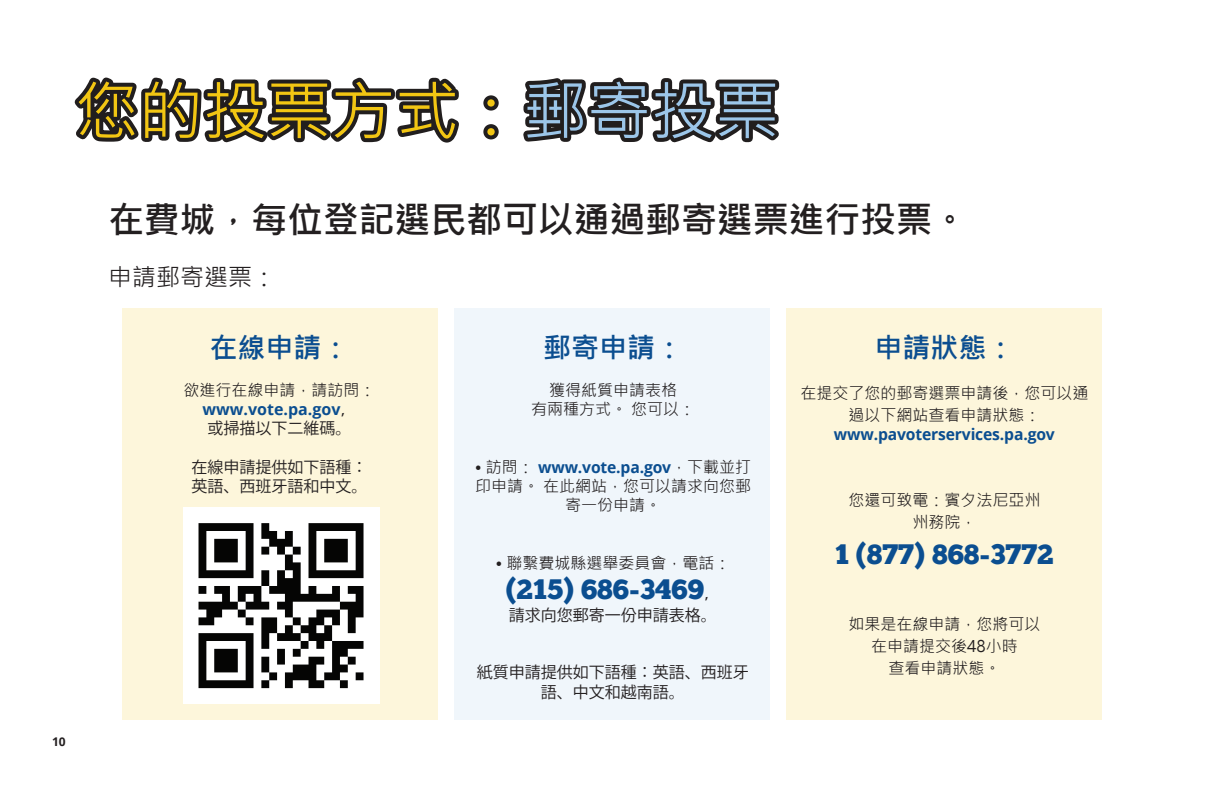
<style>
.page{position:relative;width:1224px;height:792px;background:#fff}
.page>*{position:absolute;margin:0;border:0;box-sizing:border-box;transform-origin:0 0}
.t1{font:64px "Microsoft Jheng Hei UI Regular";color:#f2c613}
.t2{font:700 36px "Microsoft Jheng Hei";letter-spacing:-.005em;color:#231f20}
.t3{font:28px "Chunk Five Ex";color:#0b4e90}
.t4{font:28px "Microsoft Jheng Hei UI Bold";color:#0b4e90}
.t5{font:24px "Microsoft Jheng Hei";color:#231f20}
.t6{font:16px/22px "Microsoft Jheng Hei UI Regular";color:#231f20;text-align:center}
.t7{font:16px/19.2px "Koz Go Pr 6 N";color:#231f20}
.t8{font:700 16px "Open Sans";letter-spacing:-.01em;color:#0b4e90}
.t9{font:700 12px "Open Sans";color:#231f20}
.s1{color:#9cc6e9}
.s2{font-family:"Koz Go Pr 6 N";font-weight:400;color:#231f20}
.s3{font-family:"Microsoft Jheng Hei UI Regular";font-weight:400;color:#231f20}
.s4{font-family:"Koz Go Pr 6 N";font-size:16px;color:#231f20}
</style>
<div class="page">
<div style="left:122px;top:308px;width:315px;height:412px;background:#fdf6db"></div>
<div style="left:454px;top:308px;width:316px;height:412px;background:#f0f6fb"></div>
<div style="left:787px;top:308px;width:315px;height:412px;background:#fdf6db"></div>
<div style="left:183px;top:507px;width:196px;height:197px;background:#fff"></div>
<svg style="left:199px;top:523px;width:165px;height:165px"></svg>
<svg style="left:74px;top:77px;width:385px;height:66px"></svg>
<svg style="left:483px;top:95px;width:16px;height:45px"></svg>
<svg style="left:523px;top:77px;width:257px;height:66px"></svg>
<h1 class="t1" style="left:75px;top:71px;width:705px">您的投票方式：<span class="s1">郵寄投票</span></h1>
<p class="t9" style="left:52px;top:733px;width:15px">10</p>
<h2 class="t2" style="left:108px;top:197px;width:861px">在費城，每位登記選民都可以通過郵寄選票進行投票。</h2>
<h3 class="t5" style="left:108px;top:262px;width:169px">申請郵寄選票：</h3>
<h3 class="t4" style="left:210px;top:330px;width:141px">在線申請：</h3>
<p class="t6" style="left:184px;top:379px;width:193px">欲進行在線申請，請訪問：</p>
<p class="t8" style="left:203px;top:398px;width:156px">www.vote.pa.gov<span class="s2">，</span></p>
<p class="t7" style="left:208px;top:419px;width:145px">或掃描以下二維碼。</p>
<p class="t7" style="left:192px;top:458px;width:177px">在線申請提供如下語種：英語、西班牙語和中文。</p>
<h3 class="t4" style="left:543px;top:330px;width:141px">郵寄申請：</h3>
<p class="t6" style="left:531px;top:381px;width:165px;line-height:19.2px">獲得紙質申請表格<br>有兩種方式。 您可以：</p>
<p class="t8" style="left:475px;top:456px;width:278px"><span class="s3">• 訪問：</span> www.vote.pa.gov<span class="s3">，下載並打</span></p>
<p class="t6" style="left:475px;top:477px;width:278px;line-height:19.2px">印申請。 在此網站，您可以請求向您郵寄一份申請。</p>
<p class="t6" style="left:495px;top:552px;width:237px">• 聯繫費城縣選舉委員會，電話：</p>
<h3 class="t3" style="left:506px;top:568px;width:216px">(215) 686-3469<span class="s4">，</span></h3>
<p class="t7" style="left:509px;top:606px;width:209px">請求向您郵寄一份申請表格。</p>
<p class="t7" style="left:477px;top:663px;width:273px;text-align:center">紙質申請提供如下語種：英語、西班牙語、中文和越南語。</p>
<h3 class="t4" style="left:874px;top:330px;width:141px">申請狀態：</h3>
<p class="t6" style="left:800px;top:382px;width:290px">在提交了您的郵寄選票申請後，您可以通過以下網站查看申請狀態：</p>
<p class="t8" style="left:834px;top:423px;width:222px">www.pavoterservices.pa.gov</p>
<p class="t6" style="left:848px;top:489px;width:194px">您還可致電：賓夕法尼亞州州務院，</p>
<h3 class="t3" style="left:835px;top:533px;width:220px">1 (877) 868-3772</h3>
<p class="t6" style="left:848px;top:613px;width:194px">如果是在線申請，您將可以在申請提交後48小時<br>查看申請狀態。</p>
</div>
